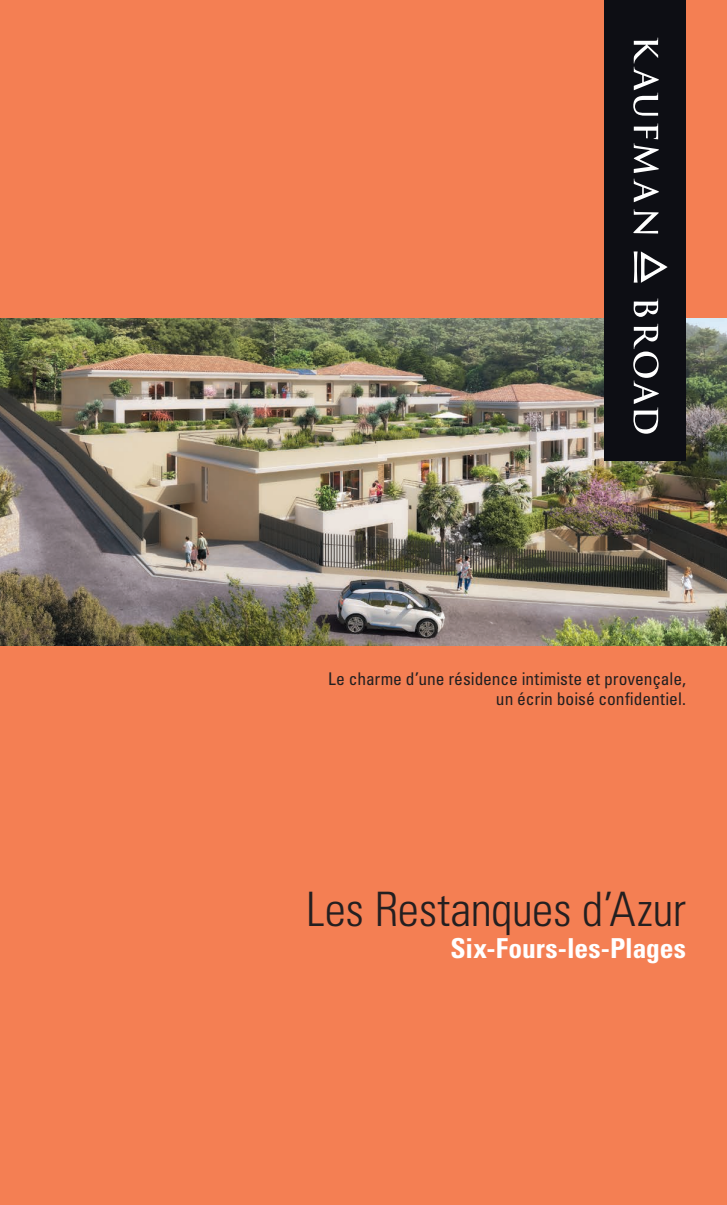
<style>
.page{position:relative;width:727px;height:1205px;background:#fff}
.page>*{position:absolute;margin:0;border:0;box-sizing:border-box;transform-origin:0 0}
.t1{font:300 condensed 47.5px "Univers LT Std";letter-spacing:-.01em;color:#231f20}
.t2{font:700 condensed 27.5px "Univers LT Std";color:#fff}
.t3{font:condensed 17.5px/20px "Univers LT Std";color:#231f20;text-align:right}
</style>
<div class="page">
<div style="left:0;top:0;width:726px;height:1205px;background:#f47f53"></div>
<img style="left:0;top:319px;width:726px;height:326px">
<div style="left:604px;top:0;width:82px;height:461px;background:#0d0e14"></div>
<svg style="left:633px;top:179px;width:25px;height:23px"></svg>
<svg style="left:633px;top:38px;width:25px;height:78px"></svg>
<svg style="left:633px;top:123px;width:25px;height:50px"></svg>
<svg style="left:633px;top:209px;width:25px;height:24px"></svg>
<svg style="left:633px;top:298px;width:25px;height:19px"></svg>
<svg style="left:633px;top:324px;width:25px;height:110px"></svg>
<svg style="left:633px;top:251px;width:34px;height:32px"></svg>
<p class="t3" style="left:328px;top:668px;width:359px">Le charme d’une résidence intimiste et provençale, un écrin boisé confidentiel.</p>
<h1 class="t1" style="left:306px;top:880px;width:381px">Les Restanques d’Azur</h1>
<h2 class="t2" style="left:450px;top:932px;width:237px">Six-Fours-les-Plages</h2>
</div>
